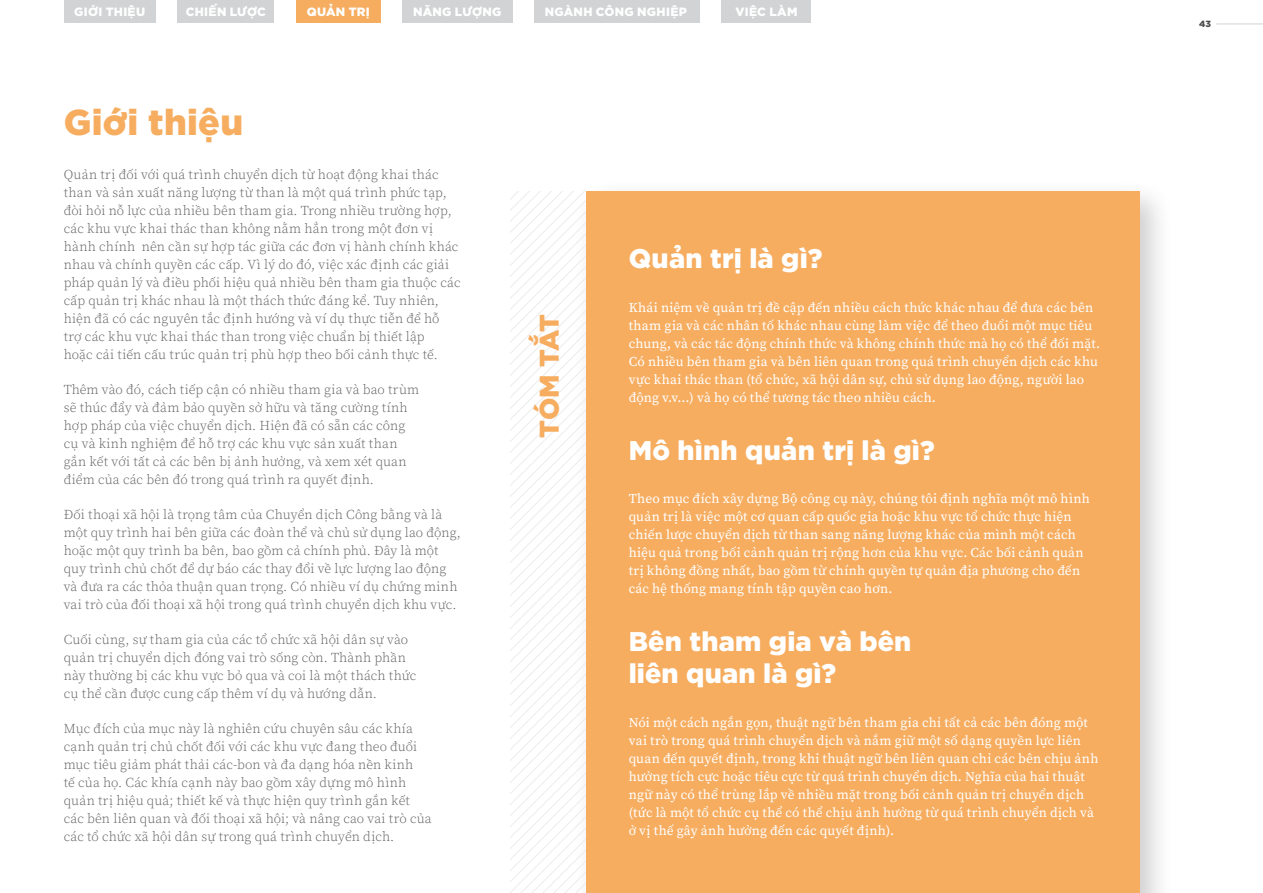
<style>
.page{position:relative;width:1263px;height:893px;background:#fff}
.page>*{position:absolute;margin:0;border:0;box-sizing:border-box;transform-origin:0 0}
.t1{font:900 36px "SVN Gotham";letter-spacing:.01em;color:#f6ad60}
.t2{font:900 27px/32.4px "SVN Gotham";letter-spacing:.01em;color:#fff}
.t3{font:900 27px "SVN Gotham";letter-spacing:-.045em;color:#f6ad60}
.t4{font:300 13.5px/18px "Source Serif Pro";letter-spacing:.01em;color:#5f5f61}
.t5{font:13.5px/18px "Source Serif Pro";letter-spacing:.01em;color:#fff}
.t6{font:900 12px "SVN Gotham";letter-spacing:.025em;color:#fff}
.t7{font:900 9px "SVN Gotham";color:#4d4d4f}
</style>
<div class="page">
<div style="left:64px;top:0;width:92px;height:22px;background:#d1d3d4"></div>
<div style="left:402px;top:0;width:110px;height:22px;background:#d1d3d4"></div>
<div style="left:296px;top:0;width:84px;height:22px;background:#f6ad60"></div>
<div style="left:178px;top:0;width:96px;height:22px;background:#d1d3d4"></div>
<div style="left:534px;top:0;width:166px;height:22px;background:#d1d3d4"></div>
<div style="left:722px;top:0;width:89px;height:22px;background:#d1d3d4"></div>
<hr style="left:1216px;top:24px;width:47px;height:1px;background:#d1d3d4">
<div style="left:573px;top:178px;width:601px;height:715px;background:#000;opacity:.2"></div>
<div style="left:586px;top:192px;width:554px;height:701px;background:#f6ad60"></div>
<svg style="left:510px;top:192px;width:76px;height:701px"></svg>
<p class="t6" style="left:74px;top:2px;width:72px">GIỚI THIỆU</p>
<p class="t6" style="left:186px;top:2px;width:82px">CHIẾN LƯỢC</p>
<p class="t6" style="left:307px;top:2px;width:64px">QUẢN TRỊ</p>
<p class="t6" style="left:413px;top:2px;width:90px">NĂNG LƯỢNG</p>
<p class="t6" style="left:545px;top:2px;width:144px">NGÀNH CÔNG NGHIỆP</p>
<p class="t6" style="left:735px;top:2px;width:64px">VIỆC LÀM</p>
<h1 class="t1" style="left:64px;top:93px;width:181px">Giới thiệu</h1>
<p class="t4" style="left:64px;top:165px;width:398px">Quản trị đối với quá trình chuyển dịch từ hoạt động khai thác than và sản xuất năng lượng từ than là một quá trình phức tạp, đòi hỏi nỗ lực của nhiều bên tham gia. Trong nhiều trường hợp, các khu vực khai thác than không nằm hẳn trong một đơn vị hành chính nên cần sự hợp tác giữa các đơn vị hành chính khác nhau và chính quyền các cấp. Vì lý do đó, việc xác định các giải pháp quản lý và điều phối hiệu quả nhiều bên tham gia thuộc các cấp quản trị khác nhau là một thách thức đáng kể. Tuy nhiên, hiện đã có các nguyên tắc định hướng và ví dụ thực tiễn để hỗ trợ các khu vực khai thác than trong việc chuẩn bị thiết lập<br>hoặc cải tiến cấu trúc quản trị phù hợp theo bối cảnh thực tế.</p>
<p class="t4" style="left:64px;top:380px;width:357px">Thêm vào đó, cách tiếp cận có nhiều tham gia và bao trùm sẽ thúc đẩy và đảm bảo quyền sở hữu và tăng cường tính hợp pháp của việc chuyển dịch. Hiện đã có sẵn các công cụ và kinh nghiệm để hỗ trợ các khu vực sản xuất than gắn kết với tất cả các bên bị ảnh hưởng, và xem xét quan điểm của các bên đó trong quá trình ra quyết định.</p>
<p class="t4" style="left:64px;top:505px;width:398px">Đối thoại xã hội là trọng tâm của Chuyển dịch Công bằng và là một quy trình hai bên giữa các đoàn thể và chủ sử dụng lao động, hoặc một quy trình ba bên, bao gồm cả chính phủ. Đây là một quy trình chủ chốt để dự báo các thay đổi về lực lượng lao động và đưa ra các thỏa thuận quan trọng. Có nhiều ví dụ chứng minh vai trò của đối thoại xã hội trong quá trình chuyển dịch khu vực.</p>
<p class="t4" style="left:64px;top:630px;width:354px">Cuối cùng, sự tham gia của các tổ chức xã hội dân sự vào quản trị chuyển dịch đóng vai trò sống còn. Thành phần này thường bị các khu vực bỏ qua và coi là một thách thức cụ thể cần được cung cấp thêm ví dụ và hướng dẫn.</p>
<p class="t4" style="left:64px;top:719px;width:369px">Mục đích của mục này là nghiên cứu chuyên sâu các khía cạnh quản trị chủ chốt đối với các khu vực đang theo đuổi mục tiêu giảm phát thải các-bon và đa dạng hóa nền kinh<br>tế của họ. Các khía cạnh này bao gồm xây dựng mô hình quản trị hiệu quả; thiết kế và thực hiện quy trình gắn kết các bên liên quan và đối thoại xã hội; và nâng cao vai trò của các tổ chức xã hội dân sự trong quá trình chuyển dịch.</p>
<h2 class="t3" style="left:527px;top:438px;width:125px;rotate:-90deg">TÓM TẮT</h2>
<h2 class="t2" style="left:629px;top:240px;width:195px">Quản trị là gì?</h2>
<p class="t5" style="left:629px;top:298px;width:473px">Khái niệm về quản trị đề cập đến nhiều cách thức khác nhau để đưa các bên tham gia và các nhân tố khác nhau cùng làm việc để theo đuổi một mục tiêu chung, và các tác động chính thức và không chính thức mà họ có thể đối mặt.<br>Có nhiều bên tham gia và bên liên quan trong quá trình chuyển dịch các khu vực khai thác than (tổ chức, xã hội dân sự, chủ sử dụng lao động, người lao động v.v…) và họ có thể tương tác theo nhiều cách.</p>
<h2 class="t2" style="left:629px;top:432px;width:307px">Mô hình quản trị là gì?</h2>
<p class="t5" style="left:629px;top:489px;width:463px">Theo mục đích xây dựng Bộ công cụ này, chúng tôi định nghĩa một mô hình quản trị là việc một cơ quan cấp quốc gia hoặc khu vực tổ chức thực hiện chiến lược chuyển dịch từ than sang năng lượng khác của mình một cách hiệu quả trong bối cảnh quản trị rộng hơn của khu vực. Các bối cảnh quản trị không đồng nhất, bao gồm từ chính quyền tự quản địa phương cho đến các hệ thống mang tính tập quyền cao hơn.</p>
<h2 class="t2" style="left:629px;top:623px;width:284px">Bên tham gia và bên liên quan là gì?</h2>
<p class="t5" style="left:629px;top:713px;width:471px">Nói một cách ngắn gọn, thuật ngữ bên tham gia chỉ tất cả các bên đóng một vai trò trong quá trình chuyển dịch và nắm giữ một số dạng quyền lực liên quan đến quyết định, trong khi thuật ngữ bên liên quan chỉ các bên chịu ảnh hưởng tích cực hoặc tiêu cực từ quá trình chuyển dịch. Nghĩa của hai thuật ngữ này có thể trùng lắp về nhiều mặt trong bối cảnh quản trị chuyển dịch (tức là một tổ chức cụ thể có thể chịu ảnh hưởng từ quá trình chuyển dịch và ở vị thế gây ảnh hưởng đến các quyết định).</p>
<p class="t7" style="left:1199px;top:16px;width:14px">43</p>
</div>
